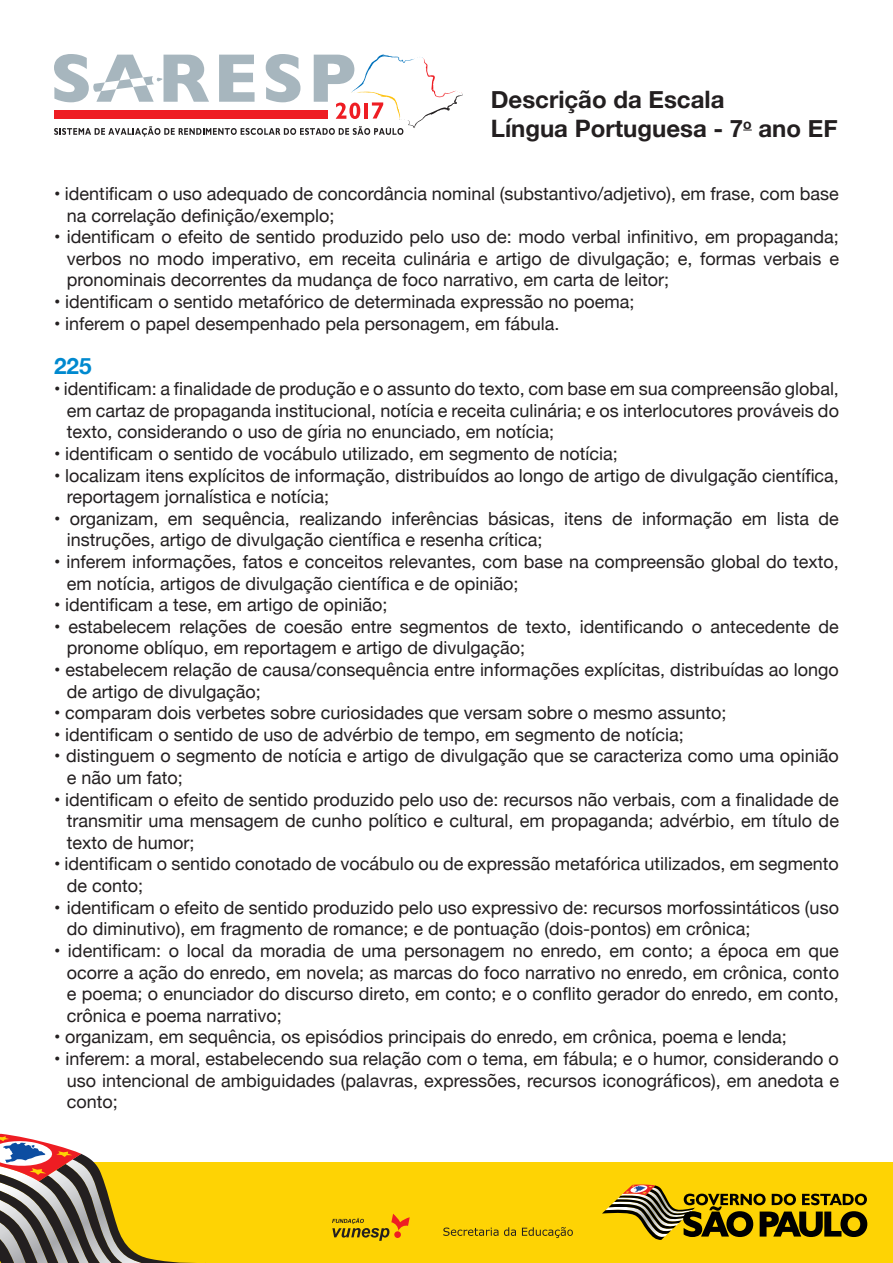
<style>
.page{position:relative;width:893px;height:1263px;background:#fff}
.page>*{position:absolute;margin:0;border:0;box-sizing:border-box;transform-origin:0 0}
.t1{font:700 24px/28.8px "Helvetica Neue";color:#231f20}
.t2{font:700 22.5px "Helvetica Neue";color:#0089cf}
.t3{font:18px/21.6px "Helvetica Neue";color:#231f20}
</style>
<div class="page">
<div style="left:0;top:1162px;width:893px;height:101px;background:#fed304"></div>
<svg style="left:332px;top:1214px;width:78px;height:27px"></svg>
<svg style="left:443px;top:1227px;width:130px;height:11px"></svg>
<svg style="left:602px;top:1184px;width:265px;height:56px"></svg>
<svg style="left:0;top:1134px;width:195px;height:129px"></svg>
<svg style="left:54px;top:54px;width:409px;height:83px"></svg>
<h1 class="t1" style="left:491px;top:85px;width:348px">Descrição da Escala<br>Língua Portuguesa - 7<sup>o</sup> ano EF</h1>
<p class="t3" style="left:67px;top:184px;width:774px;text-indent:-13px">• identificam o uso adequado de concordância nominal (substantivo/adjetivo), em frase, com base na correlação definição/exemplo;</p>
<p class="t3" style="left:67px;top:227px;width:774px;text-align:justify;text-indent:-13px">• identificam o efeito de sentido produzido pelo uso de: modo verbal infinitivo, em propaganda; verbos no modo imperativo, em receita culinária e artigo de divulgação; e, formas verbais e pronominais decorrentes da mudança de foco narrativo, em carta de leitor;</p>
<p class="t3" style="left:54px;top:292px;width:582px">• identificam o sentido metafórico de determinada expressão no poema;</p>
<p class="t3" style="left:54px;top:313px;width:507px">• inferem o papel desempenhado pela personagem, em fábula.</p>
<p class="t2" style="left:54px;top:348px;width:39px">225</p>
<p class="t3" style="left:67px;top:379px;width:774px;text-align:justify;text-indent:-13px">• identificam: a finalidade de produção e o assunto do texto, com base em sua compreensão global, em cartaz de propaganda institucional, notícia e receita culinária; e os interlocutores prováveis do texto, considerando o uso de gíria no enunciado, em notícia;</p>
<p class="t3" style="left:54px;top:444px;width:565px">• identificam o sentido de vocábulo utilizado, em segmento de notícia;</p>
<p class="t3" style="left:67px;top:465px;width:774px;text-indent:-13px">• localizam itens explícitos de informação, distribuídos ao longo de artigo de divulgação científica, reportagem jornalística e notícia;</p>
<p class="t3" style="left:67px;top:509px;width:774px;text-indent:-13px">• organizam, em sequência, realizando inferências básicas, itens de informação em lista de instruções, artigo de divulgação científica e resenha crítica;</p>
<p class="t3" style="left:67px;top:552px;width:774px;text-indent:-13px">• inferem informações, fatos e conceitos relevantes, com base na compreensão global do texto, em notícia, artigos de divulgação científica e de opinião;</p>
<p class="t3" style="left:54px;top:595px;width:335px">• identificam a tese, em artigo de opinião;</p>
<p class="t3" style="left:67px;top:617px;width:774px;text-indent:-13px">• estabelecem relações de coesão entre segmentos de texto, identificando o antecedente de pronome oblíquo, em reportagem e artigo de divulgação;</p>
<p class="t3" style="left:67px;top:660px;width:774px;text-indent:-13px">• estabelecem relação de causa/consequência entre informações explícitas, distribuídas ao longo de artigo de divulgação;</p>
<p class="t3" style="left:54px;top:703px;width:674px">• comparam dois verbetes sobre curiosidades que versam sobre o mesmo assunto;</p>
<p class="t3" style="left:54px;top:725px;width:631px">• identificam o sentido de uso de advérbio de tempo, em segmento de notícia;</p>
<p class="t3" style="left:67px;top:746px;width:774px;text-indent:-13px">• distinguem o segmento de notícia e artigo de divulgação que se caracteriza como uma opinião e não um fato;</p>
<p class="t3" style="left:67px;top:789px;width:774px;text-align:justify;text-indent:-13px">• identificam o efeito de sentido produzido pelo uso de: recursos não verbais, com a finalidade de transmitir uma mensagem de cunho político e cultural, em propaganda; advérbio, em título de texto de humor;</p>
<p class="t3" style="left:67px;top:854px;width:774px;text-indent:-13px">• identificam o sentido conotado de vocábulo ou de expressão metafórica utilizados, em segmento de conto;</p>
<p class="t3" style="left:67px;top:897px;width:774px;text-indent:-13px">• identificam o efeito de sentido produzido pelo uso expressivo de: recursos morfossintáticos (uso do diminutivo), em fragmento de romance; e de pontuação (dois-pontos) em crônica;</p>
<p class="t3" style="left:67px;top:941px;width:774px;text-align:justify;text-indent:-13px">• identificam: o local da moradia de uma personagem no enredo, em conto; a época em que ocorre a ação do enredo, em novela; as marcas do foco narrativo no enredo, em crônica, conto e poema; o enunciador do discurso direto, em conto; e o conflito gerador do enredo, em conto, crônica e poema narrativo;</p>
<p class="t3" style="left:54px;top:1027px;width:734px">• organizam, em sequência, os episódios principais do enredo, em crônica, poema e lenda;</p>
<p class="t3" style="left:67px;top:1049px;width:774px;text-align:justify;text-indent:-13px">• inferem: a moral, estabelecendo sua relação com o tema, em fábula; e o humor, considerando o uso intencional de ambiguidades (palavras, expressões, recursos iconográficos), em anedota e conto;</p>
</div>
